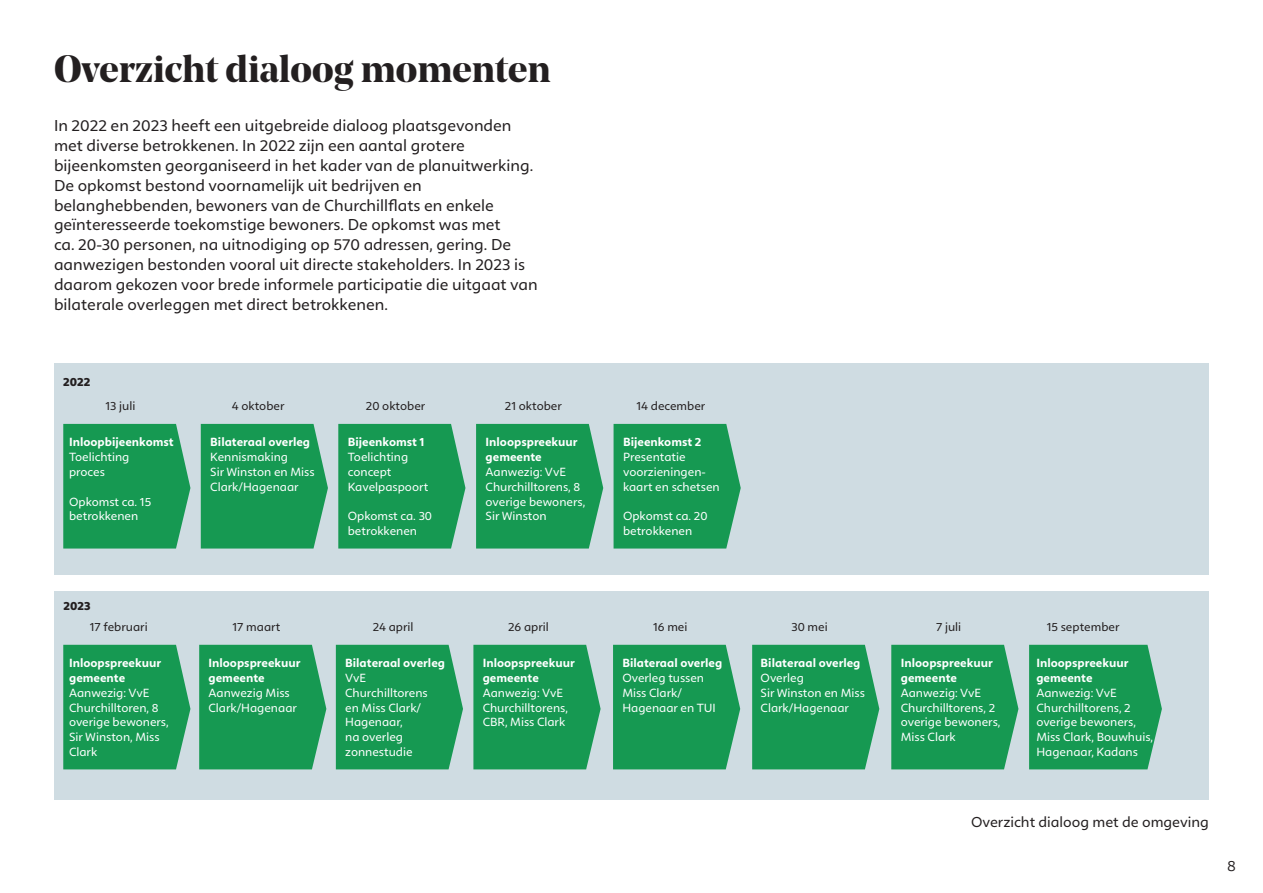
<style>
.page{position:relative;width:1263px;height:893px;background:#fff}
.page>*{position:absolute;margin:0;border:0;box-sizing:border-box;transform-origin:0 0}
.t1{font:700 37.8px "Noe Display";color:#231f20}
.t2{font:16.5px/19.8px "Calima";color:#231f20}
.t3{font:16.5px "Rawson Pro";color:#231f20}
.t4{font:15px "Calima";color:#231f20}
.t5{font:12.3px/14.9px "Calima";color:#fff}
.t6{font:700 12.3px/14.9px "Calima";color:#fff}
.t7{font:12.3px "Calima";color:#231f20}
.t8{font:800 12.3px "Calima";color:#231f20}
</style>
<div class="page">
<div style="left:54px;top:591px;width:1155px;height:208px;background:#cfdce2"></div>
<div style="left:54px;top:363px;width:1155px;height:211px;background:#cfdce2"></div>
<svg style="left:63px;top:423px;width:127px;height:126px;background:#229d5b"></svg>
<svg style="left:63px;top:644px;width:127px;height:125px;background:#219d5a"></svg>
<svg style="left:338px;top:423px;width:127px;height:126px;background:#229d5b"></svg>
<div style="left:201px;top:424px;width:127px;height:125px;background:#169952"></div>
<svg style="left:473px;top:645px;width:128px;height:124px;background:#219d5b"></svg>
<div style="left:613px;top:644px;width:127px;height:125px;background:#169952"></div>
<div style="left:336px;top:645px;width:127px;height:124px;background:#169952"></div>
<div style="left:199px;top:645px;width:127px;height:124px;background:#169952"></div>
<svg style="left:476px;top:423px;width:127px;height:126px;background:#229d5b"></svg>
<svg style="left:613px;top:424px;width:128px;height:125px;background:#229d5b"></svg>
<div style="left:891px;top:645px;width:127px;height:124px;background:#169952"></div>
<div style="left:752px;top:645px;width:127px;height:124px;background:#169952"></div>
<svg style="left:1029px;top:644px;width:133px;height:125px;background:#219d5a"></svg>
<p class="t1" style="left:54px;top:45px;width:498px">Overzicht dialoog momenten</p>
<p class="t2" style="left:54px;top:116px;width:485px">In 2022 en 2023 heeft een uitgebreide dialoog plaatsgevonden met diverse betrokkenen. In 2022 zijn een aantal grotere bijeenkomsten georganiseerd in het kader van de planuitwerking.<br>De opkomst bestond voornamelijk uit bedrijven en belanghebbenden, bewoners van de Churchillflats en enkele geïnteresseerde toekomstige bewoners. De opkomst was met<br>ca. 20-30 personen, na uitnodiging op 570 adressen, gering. De aanwezigen bestonden vooral uit directe stakeholders. In 2023 is daarom gekozen voor brede informele participatie die uitgaat van bilaterale overleggen met direct betrokkenen.</p>
<p class="t8" style="left:63px;top:375px;width:29px">2022</p>
<p class="t7" style="left:106px;top:399px;width:31px">13 juli</p>
<p class="t6" style="left:69px;top:435px;width:106px">Inloopbijeenkomst</p>
<p class="t5" style="left:69px;top:449px;width:62px">Toelichting proces</p>
<p class="t5" style="left:69px;top:494px;width:84px">Opkomst ca. 15 betrokkenen</p>
<p class="t8" style="left:63px;top:599px;width:29px">2023</p>
<p class="t7" style="left:90px;top:620px;width:59px">17 februari</p>
<p class="t6" style="left:69px;top:656px;width:94px">Inloopspreekuur gemeente</p>
<p class="t5" style="left:69px;top:685px;width:101px">Aanwezig: VvE<br>Churchilltoren, 8 overige bewoners,<br>Sir Winston, Miss<br>Clark</p>
<p class="t7" style="left:232px;top:399px;width:54px">4 oktober</p>
<p class="t7" style="left:366px;top:399px;width:61px">20 oktober</p>
<p class="t6" style="left:210px;top:435px;width:101px">Bilateraal overleg</p>
<p class="t5" style="left:210px;top:449px;width:79px">Kennismaking</p>
<p class="t5" style="left:210px;top:464px;width:106px">Sir Winston en Miss<br>Clark/Hagenaar</p>
<p class="t6" style="left:348px;top:435px;width:78px">Bijeenkomst 1</p>
<p class="t5" style="left:348px;top:449px;width:82px">Toelichting concept<br>Kavelpaspoort</p>
<p class="t5" style="left:348px;top:509px;width:86px">Opkomst ca. 30 betrokkenen</p>
<p class="t7" style="left:505px;top:399px;width:58px">21 oktober</p>
<p class="t7" style="left:636px;top:399px;width:70px">14 december</p>
<p class="t6" style="left:486px;top:435px;width:94px">Inloopspreekuur gemeente</p>
<p class="t5" style="left:486px;top:464px;width:101px">Aanwezig: VvE<br>Churchilltorens, 8 overige bewoners,<br>Sir Winston</p>
<p class="t6" style="left:623px;top:435px;width:80px">Bijeenkomst 2</p>
<p class="t5" style="left:623px;top:449px;width:64px">Presentatie</p>
<p class="t5" style="left:623px;top:464px;width:84px">voorzieningen-</p>
<p class="t5" style="left:623px;top:479px;width:98px">kaart en schetsen</p>
<p class="t5" style="left:623px;top:509px;width:86px">Opkomst ca. 20 betrokkenen</p>
<p class="t7" style="left:233px;top:620px;width:49px">17 maart</p>
<p class="t7" style="left:373px;top:620px;width:42px">24 april</p>
<p class="t7" style="left:508px;top:620px;width:42px">26 april</p>
<p class="t7" style="left:653px;top:620px;width:36px">16 mei</p>
<p class="t6" style="left:208px;top:656px;width:94px">Inloopspreekuur gemeente</p>
<p class="t5" style="left:208px;top:685px;width:90px">Aanwezig Miss<br>Clark/Hagenaar</p>
<p class="t6" style="left:345px;top:656px;width:101px">Bilateraal overleg</p>
<p class="t5" style="left:345px;top:670px;width:84px">VvE<br>Churchilltorens en Miss Clark/<br>Hagenaar,<br>na overleg zonnestudie</p>
<p class="t6" style="left:483px;top:656px;width:94px">Inloopspreekuur gemeente</p>
<p class="t5" style="left:483px;top:685px;width:87px">Aanwezig: VvE<br>Churchilltorens,<br>CBR, Miss Clark</p>
<p class="t6" style="left:622px;top:656px;width:101px">Bilateraal overleg</p>
<p class="t5" style="left:622px;top:670px;width:95px">Overleg tussen<br>Miss Clark/<br>Hagenaar en TUI</p>
<p class="t7" style="left:791px;top:620px;width:38px">30 mei</p>
<p class="t7" style="left:936px;top:620px;width:27px">7 juli</p>
<p class="t7" style="left:1047px;top:620px;width:74px">15 september</p>
<p class="t6" style="left:761px;top:656px;width:101px">Bilateraal overleg</p>
<p class="t5" style="left:761px;top:670px;width:45px">Overleg</p>
<p class="t5" style="left:761px;top:685px;width:106px">Sir Winston en Miss<br>Clark/Hagenaar</p>
<p class="t6" style="left:901px;top:656px;width:94px">Inloopspreekuur gemeente</p>
<p class="t5" style="left:901px;top:685px;width:101px">Aanwezig: VvE<br>Churchilltorens, 2 overige bewoners,<br>Miss Clark</p>
<p class="t6" style="left:1036px;top:656px;width:94px">Inloopspreekuur gemeente</p>
<p class="t5" style="left:1036px;top:685px;width:118px">Aanwezig: VvE<br>Churchilltorens, 2 overige bewoners,<br>Miss Clark, Bouwhuis,<br>Hagenaar, Kadans</p>
<p class="t4" style="left:971px;top:813px;width:239px">Overzicht dialoog met de omgeving</p>
<h2 class="t3" style="left:1227px;top:857px;width:10px">8</h2>
</div>
